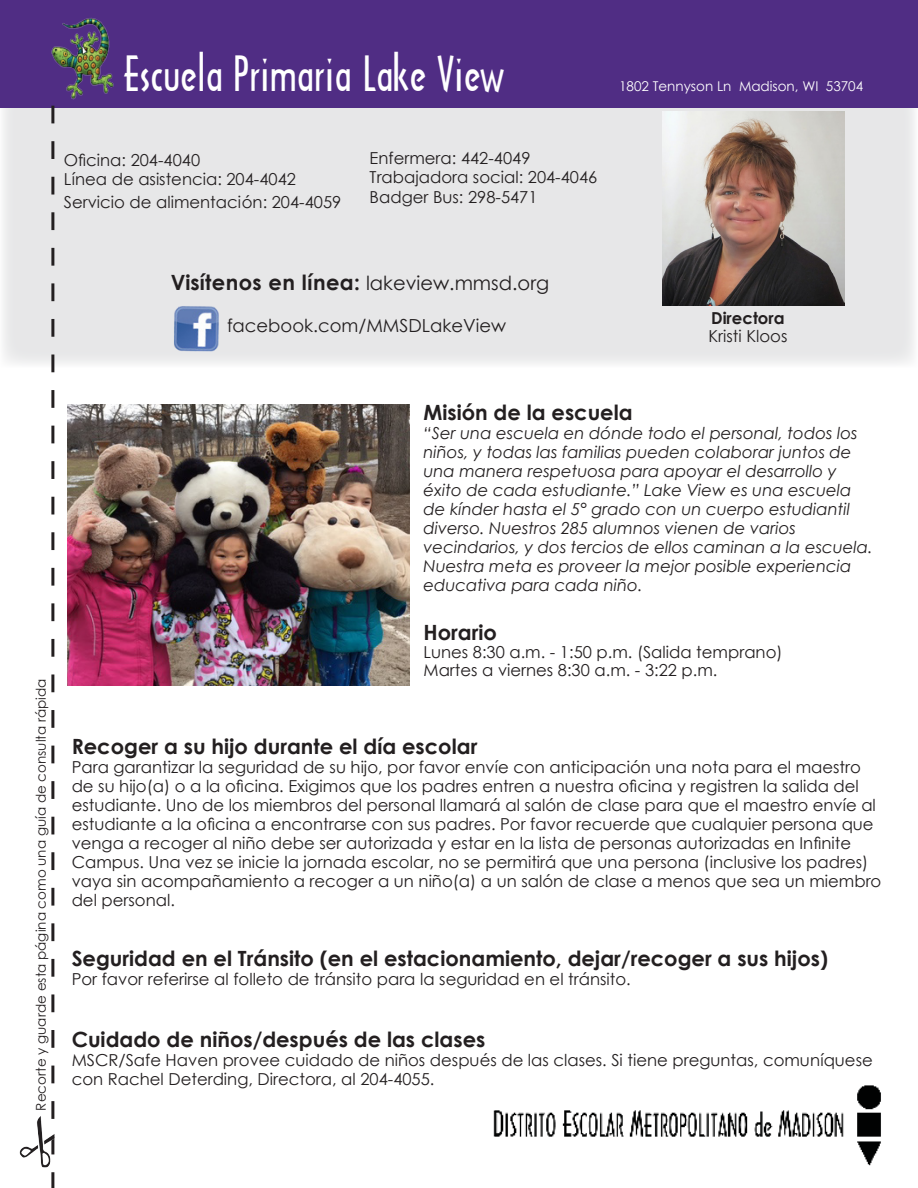
<style>
.page{position:relative;width:918px;height:1188px;background:#fff}
.page>*{position:absolute;margin:0;border:0;box-sizing:border-box;transform-origin:0 0}
.t1{font:46.5px "Arcitectura";color:#fff}
.Body{font:700 21px "Century Gothic";color:#231f20}
.Body-2{font:700 21px "Century Gothic";letter-spacing:.02em;color:#231f20}
.t2{font:18px "Century Gothic";color:#231f20}
.Body-3{font:16.5px/18.9px "Century Gothic";color:#231f20}
.t3{font:italic 16.5px/19px "Century Gothic";color:#231f20}
.Body-4{font:700 16.5px "Century Gothic";color:#231f20}
.Body-5{font:13.5px "Century Gothic";color:#231f20}
.t4{font:13.5px "Century Gothic";color:#fff}
.s1{font-weight:400;font-size:19.5px}
</style>
<div class="page">
<div style="left:0;top:81px;width:918px;height:286px;background:#e7e7e8"></div>
<div style="left:0;top:0;width:918px;height:107px;background:#502d84"></div>
<img style="left:174px;top:306px;width:45px;height:46px">
<img style="left:51px;top:18px;width:63px;height:88px">
<svg style="left:51px;top:106px;width:3px;height:1082px"></svg>
<img style="left:19px;top:1112px;width:35px;height:59px">
<img style="left:662px;top:112px;width:183px;height:194px">
<img style="left:493px;top:1085px;width:388px;height:81px">
<img style="left:67px;top:405px;width:343px;height:280px">
<p class="t1" style="left:123px;top:51px;width:382px">Escuela Primaria Lake View</p>
<p class="Body-3" style="left:64px;top:150px;width:138px">Oficina: 204-4040</p>
<p class="Body-3" style="left:64px;top:170px;width:234px">Línea de asistencia: 204-4042</p>
<p class="Body-3" style="left:64px;top:192px;width:279px">Servicio de alimentación: 204-4059</p>
<p class="Body-3" style="left:370px;top:148px;width:229px;line-height:19.8px">Enfermera: 442-4049<br>Trabajadora social: 204-4046<br>Badger Bus: 298-5471</p>
<p class="t4" style="left:619px;top:77px;width:246px">1802 Tennyson Ln Madison, WI 53704</p>
<p class="Body-2" style="left:171px;top:267px;width:380px">Visítenos en línea: <span class="s1">lakeview.mmsd.org</span></p>
<p class="t2" style="left:227px;top:313px;width:281px">facebook.com/MMSDLakeView</p>
<p class="Body-4" style="left:711px;top:306px;width:75px">Directora</p>
<p class="Body-3" style="left:708px;top:327px;width:80px">Kristi Kloos</p>
<p class="Body-5" style="left:32px;top:1111px;width:434px;rotate:-90deg">Recorte y guarde esta página como una guía de consulta rápida</p>
<p class="Body" style="left:424px;top:397px;width:211px">Misión de la escuela</p>
<p class="t3" style="left:424px;top:424px;width:451px">“Ser una escuela en dónde todo el personal, todos los niños, y todas las familias pueden colaborar juntos de una manera respetuosa para apoyar el desarrollo y éxito de cada estudiante.” Lake View es una escuela de kínder hasta el 5° grado con un cuerpo estudiantil diverso. Nuestros 285 alumnos vienen de varios vecindarios, y dos tercios de ellos caminan a la escuela.<br>Nuestra meta es proveer la mejor posible experiencia educativa para cada niño.</p>
<p class="Body" style="left:424px;top:617px;width:75px">Horario</p>
<p class="Body-3" style="left:424px;top:643px;width:361px">Lunes 8:30 a.m. - 1:50 p.m. (Salida temprano)</p>
<p class="Body-3" style="left:424px;top:661px;width:295px">Martes a viernes 8:30 a.m. - 3:22 p.m.</p>
<p class="Body" style="left:72px;top:730px;width:407px">Recoger a su hijo durante el día escolar</p>
<p class="Body-3" style="left:72px;top:757px;width:811px">Para garantizar la seguridad de su hijo, por favor envíe con anticipación una nota para el maestro de su hijo(a) o a la oficina. Exigimos que los padres entren a nuestra oficina y registren la salida del estudiante. Uno de los miembros del personal llamará al salón de clase para que el maestro envíe al estudiante a la oficina a encontrarse con sus padres. Por favor recuerde que cualquier persona que venga a recoger al niño debe ser autorizada y estar en la lista de personas autorizadas en Infinite Campus. Una vez se inicie la jornada escolar, no se permitirá que una persona (inclusive los padres) vaya sin acompañamiento a recoger a un niño(a) a un salón de clase a menos que sea un miembro del personal.</p>
<p class="Body" style="left:72px;top:942px;width:758px">Seguridad en el Tránsito (en el estacionamiento, dejar/recoger a sus hijos)</p>
<p class="Body-3" style="left:72px;top:969px;width:561px">Por favor referirse al folleto de tránsito para la seguridad en el tránsito.</p>
<p class="Body" style="left:72px;top:1023px;width:415px">Cuidado de niños/después de las clases</p>
<p class="Body-3" style="left:72px;top:1050px;width:803px">MSCR/Safe Haven provee cuidado de niños después de las clases. Si tiene preguntas, comuníquese con Rachel Deterding, Directora, al 204-4055.</p>
</div>
